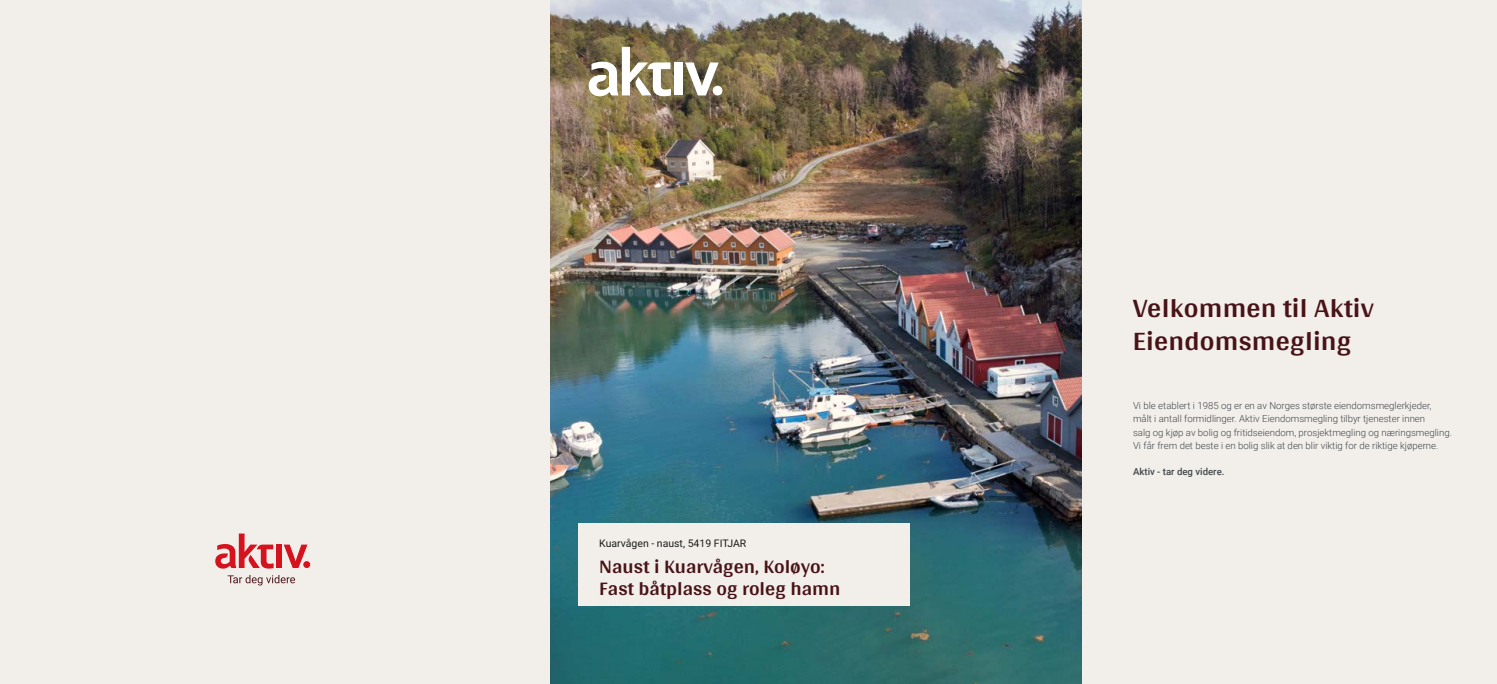
<style>
.page{position:relative;width:1497px;height:684px;background:#fff}
.page>*{position:absolute;margin:0;border:0;box-sizing:border-box;transform-origin:0 0}
.t1{font:700 28px/33.2px "Arya";letter-spacing:.01em;color:#481317}
.t2{font:700 20.12px/21.9px "Arya";color:#481317}
.t3{font:10.5px "Roboto";color:#1d1d1b}
.t4{font:300 9.62px/13.1px "Roboto";color:#414749}
.t5{font:500 9.62px "Roboto";color:#414749}
</style>
<div class="page">
<img style="left:550px;top:0;width:533px;height:684px">
<div style="left:532px;top:0;width:18px;height:684px;background:#f2eeea"></div>
<div style="left:579px;top:522px;width:331px;height:83px;background:#f2eeea"></div>
<div style="left:1083px;top:0;width:414px;height:684px;background:#f2eeea"></div>
<div style="left:674px;top:62px;width:8px;height:33px;background:#fff"></div>
<div style="left:713px;top:86px;width:9px;height:9px;background:#fff;border-radius:50%"></div>
<svg style="left:589px;top:47px;width:82px;height:49px"></svg>
<svg style="left:685px;top:62px;width:34px;height:33px"></svg>
<div style="left:0;top:0;width:533px;height:684px;background:#f2eeea"></div>
<div style="left:276px;top:544px;width:6px;height:24px;background:#d5131e"></div>
<div style="left:303px;top:561px;width:7px;height:7px;background:#d5131e;border-radius:50%"></div>
<svg style="left:215px;top:533px;width:59px;height:35px"></svg>
<svg style="left:284px;top:544px;width:23px;height:24px"></svg>
<svg style="left:228px;top:575px;width:67px;height:10px"></svg>
<p class="t3" style="left:599px;top:535px;width:149px">Kuarvågen ‑ naust, 5419 FITJAR</p>
<h2 class="t2" style="left:599px;top:555px;width:243px">Naust i Kuarvågen, Koløyo:<br>Fast båtplass og roleg hamn</h2>
<h1 class="t1" style="left:1133px;top:290px;width:243px">Velkommen til Aktiv<br>Eiendomsmegling</h1>
<p class="t4" style="left:1133px;top:399px;width:320px">Vi ble etablert i 1985 og er en av Norges største eiendomsmeglerkjeder, målt i antall formidlinger. Aktiv Eiendomsmegling tilbyr tjenester innen<br>salg og kjøp av bolig og fritidseiendom, prosjektmegling og næringsmegling.<br>Vi får frem det beste i en bolig slik at den blir viktig for de riktige kjøperne.</p>
<p class="t5" style="left:1133px;top:465px;width:93px">Aktiv - tar deg videre.</p>
</div>
